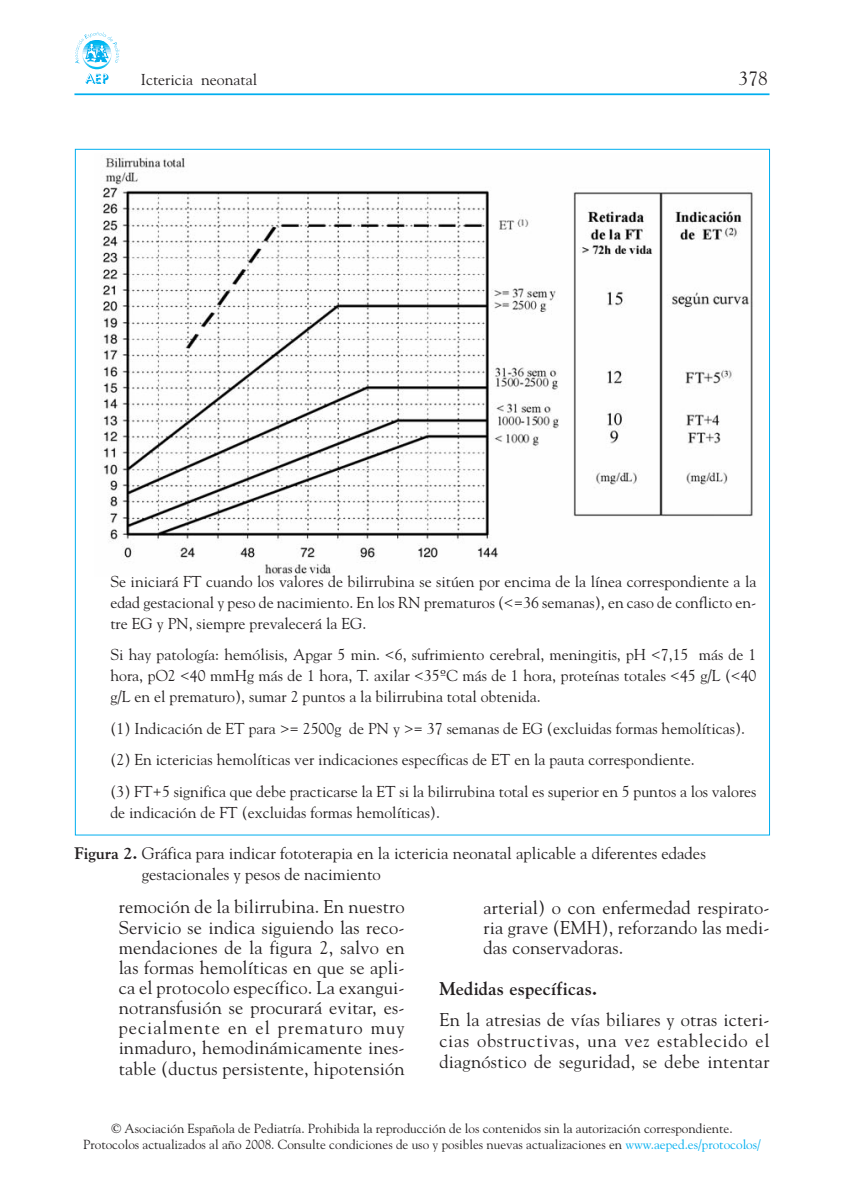
<style>
.page{position:relative;width:844px;height:1191px;background:#fff}
.page>*{position:absolute;margin:0;border:0;box-sizing:border-box;transform-origin:0 0}
.t1{font:19.25px "Goudy";color:#231f20}
.t2{font:18.38px/20.1px "Goudy";letter-spacing:.01em;color:#231f20;text-align:justify}
.t3{font:16.62px/21px "Goudy";color:#231f20}
.t4{font:15.75px/21px "Goudy";color:#231f20;text-align:justify}
.t5{font:13.12px/15.8px "Goudy";color:#231f20;text-align:center}
.s1{font-weight:700}
.s2{color:#00aeef}
</style>
<div class="page">
<svg style="left:75px;top:32px;width:45px;height:52px"></svg>
<hr style="left:74px;top:93px;width:695px;height:2px;background:#00aeef">
<img style="left:101px;top:157px;width:652px;height:419px">
<p class="t4" style="left:141px;top:69px;width:118px">Ictericia neonatal</p>
<p class="t1" style="left:738px;top:67px;width:30px">378</p>
<p class="t4" style="left:110px;top:570px;width:647px">Se iniciará FT cuando los valores de bilirrubina se sitúen por encima de la línea correspondiente a la edad gestacional y peso de nacimiento. En los RN prematuros (&lt;=36 semanas), en caso de conflicto en&shy;tre EG y PN, siempre prevalecerá la EG.</p>
<p class="t4" style="left:110px;top:644px;width:647px">Si hay patología: hemólisis, Apgar 5 min. &lt;6, sufrimiento cerebral, meningitis, pH &lt;7,15 más de 1 hora, pO2 &lt;40 mmHg más de 1 hora, T. axilar &lt;35ºC más de 1 hora, proteínas totales &lt;45 g/L (&lt;40 g/L en el prematuro), sumar 2 puntos a la bilirrubina total obtenida.</p>
<p class="t4" style="left:110px;top:712px;width:647px;line-height:31.5px;text-align:left">(1) Indicación de ET para &gt;= 2500g de PN y &gt;= 37 semanas de EG (excluidas formas hemolíticas). (2) En ictericias hemolíticas ver indicaciones específicas de ET en la pauta correspondiente.<br>(3) FT+5 significa que debe practicarse la ET si la bilirrubina total es superior en 5 puntos a los valores</p>
<p class="t4" style="left:110px;top:801px;width:331px">de indicación de FT (excluidas formas hemolíticas).</p>
<p class="t3" style="left:142px;top:843px;width:565px;text-indent:-67px"><span class="s1">Figura 2.</span> Gráfica para indicar fototerapia en la ictericia neonatal aplicable a diferentes edades gestacionales y pesos de nacimiento</p>
<p class="t2" style="left:119px;top:897px;width:287px">remoción de la bilirrubina. En nuestro Servicio se indica siguiendo las reco&shy;mendaciones de la figura 2, salvo en las formas hemolíticas en que se apli&shy;ca el protocolo específico. La exangui&shy;notransfusión se procurará evitar, es&shy;pecialmente en el prematuro muy inmaduro, hemodinámicamente ines&shy;table (ductus persistente, hipotensión</p>
<p class="t2" style="left:483px;top:897px;width:287px">arterial) o con enfermedad respirato&shy;ria grave (EMH), reforzando las medi&shy;das conservadoras.</p>
<p class="t2" style="left:439px;top:973px;width:331px;line-height:31.5px"><span class="s1">Medidas específicas.<br></span>En la atresias de vías biliares y otras icteri-</p>
<p class="t2" style="left:439px;top:1030px;width:331px;line-height:21px">cias obstructivas, una vez establecido el diagnóstico de seguridad, se debe intentar</p>
<p class="t5" style="left:83px;top:1120px;width:679px">© Asociación Española de Pediatría. Prohibida la reproducción de los contenidos sin la autorización correspondiente.<br>Protocolos actualizados al año 2008. Consulte condiciones de uso y posibles nuevas actualizaciones en <span class="s2">www.aeped.es/protocolos/</span></p>
</div>
